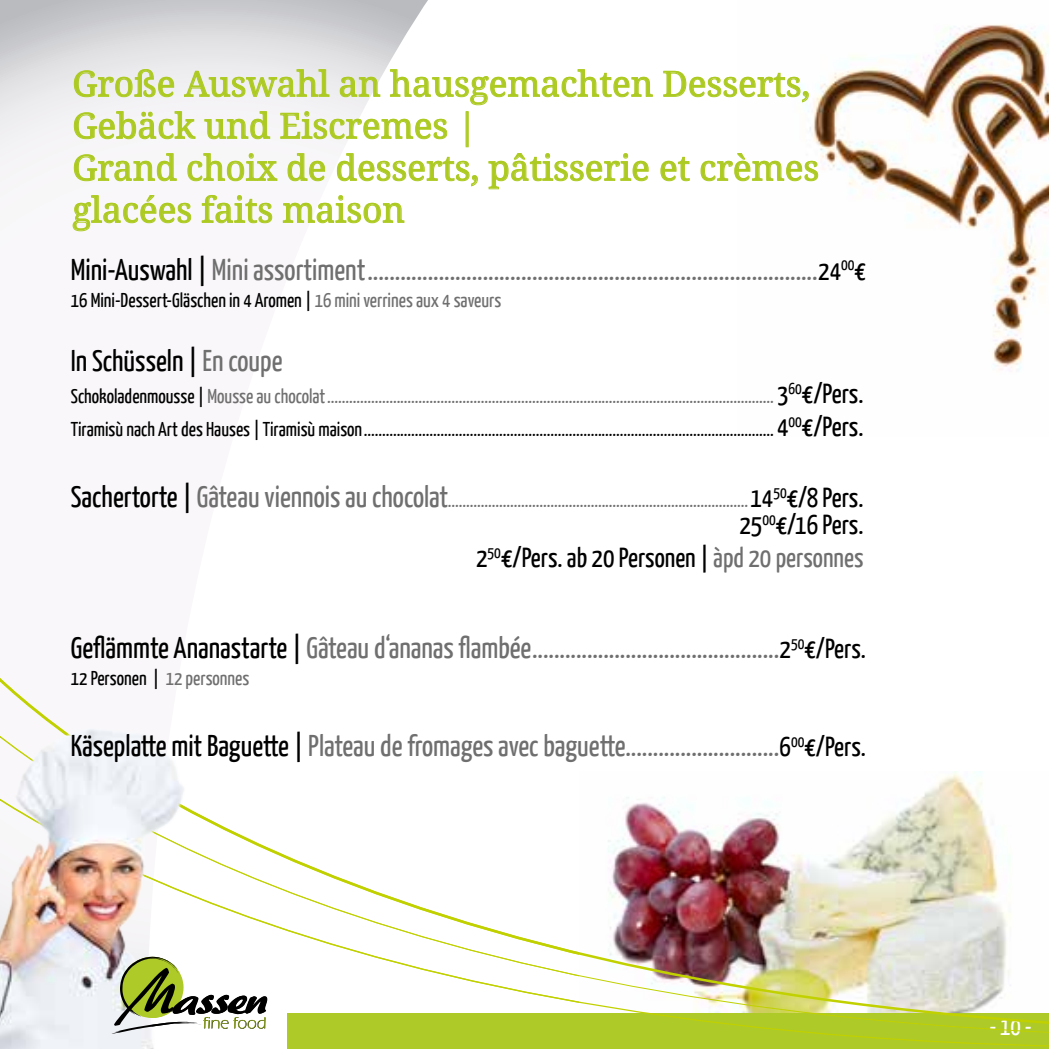
<style>
.page{position:relative;width:1049px;height:1049px;background:#fff}
.page>*{position:absolute;margin:0;border:0;box-sizing:border-box;transform-origin:0 0}
.t1{font:35px/42px "Droid Serif";color:#acca21}
.t2{font:30px "Yanone Kaffeesatz";color:#706f6f}
.t3{font:30px "Yanone Kaffeesatz";color:#000}
.t4{font:27.5px/32.5px "Yanone Kaffeesatz";color:#000;text-align:right}
.t5{font:25px "Yanone Kaffeesatz";color:#fff}
.t6{font:20px/33px "Yanone Kaffeesatz";color:#000}
.t7{font:20px "Yanone Kaffeesatz";color:#706f6f}
.s1{color:#000}
.s2{font-size:27.5px;color:#000}
.s3{color:#706f6f}
.s4{font-size:27.5px}
.s5{font-size:30px;color:#000}
.s6{font-size:30px}
</style>
<div class="page">
<svg style="left:0;top:0;width:428px;height:177px"></svg>
<img style="left:809px;top:25px;width:240px;height:346px">
<svg style="left:663px;top:70px;width:146px;height:33px"></svg>
<svg style="left:73px;top:65px;width:580px;height:75px"></svg>
<svg style="left:73px;top:153px;width:104px;height:29px"></svg>
<svg style="left:187px;top:153px;width:91px;height:29px"></svg>
<svg style="left:287px;top:153px;width:39px;height:29px"></svg>
<svg style="left:336px;top:153px;width:142px;height:34px"></svg>
<svg style="left:488px;top:153px;width:161px;height:37px"></svg>
<svg style="left:660px;top:156px;width:30px;height:26px"></svg>
<svg style="left:700px;top:153px;width:119px;height:29px"></svg>
<svg style="left:72px;top:195px;width:120px;height:37px"></svg>
<svg style="left:201px;top:194px;width:72px;height:30px"></svg>
<svg style="left:282px;top:195px;width:123px;height:29px"></svg>
<img style="left:203px;top:771px;width:846px;height:278px">
<img style="left:0;top:724px;width:203px;height:325px">
<svg style="left:110px;top:957px;width:157px;height:77px"></svg>
<h1 class="t1" style="left:72px;top:63px;width:748px">Große Auswahl an hausgemachten Desserts, Gebäck und Eiscremes |<br>Grand choix de desserts, pâtisserie et crèmes glacées faits maison</h1>
<h2 class="t2" style="left:71px;top:251px;width:797px"><span class="s1">Mini-Auswahl |</span> Mini assortiment..................................................................................<span class="s2">24</span><sup>00</sup><span class="s2">€</span></h2>
<p class="t6" style="left:71px;top:283px;width:432px">16 Mini-Dessert-Gläschen in 4 Aromen | <span class="s3">16 mini verrines aux 4 saveurs</span></p>
<h2 class="t3" style="left:71px;top:342px;width:213px">In Schüsseln | <span class="s3">En coupe</span></h2>
<p class="t6" style="left:71px;top:379px;width:794px">Schokoladenmousse | <span class="s3">Mousse au chocolat..........................................................................................................................</span> <span class="s4">3</span><sup>60</sup><span class="s4">€/Pers.<br></span>Tiramisù nach Art des Hauses | Tiramisù maison................................................................................................................ <span class="s4">4</span><sup>00</sup><span class="s4">€/Pers.</span></p>
<p class="t7" style="left:71px;top:488px;width:794px"><span class="s5">Sachertorte |</span> <span class="s6">Gâteau viennois au chocolat</span>..................................................................................<span class="s2">14</span><sup>50</sup><span class="s2">€/8 Pers.</span></p>
<h3 class="t4" style="left:476px;top:508px;width:389px">25<sup>00</sup>€/16 Pers.<br>2<sup>50</sup>€/Pers. ab 20 Personen | <span class="s3">àpd 20 personnes</span></h3>
<h2 class="t2" style="left:71px;top:629px;width:797px"><span class="s1">Geflämmte Ananastarte |</span> Gâteau d‘ananas flambée.............................................<span class="s2">2</span><sup>50</sup><span class="s2">€/Pers.</span></h2>
<p class="t6" style="left:71px;top:661px;width:180px">12 Personen | <span class="s3">12 personnes</span></p>
<h2 class="t2" style="left:71px;top:727px;width:797px"><span class="s1">Käseplatte mit Baguette |</span> Plateau de fromages avec baguette............................<span class="s2">6</span><sup>00</sup><span class="s2">€/Pers.</span></h2>
<p class="t5" style="left:989px;top:1011px;width:44px">- 10 -</p>
</div>
